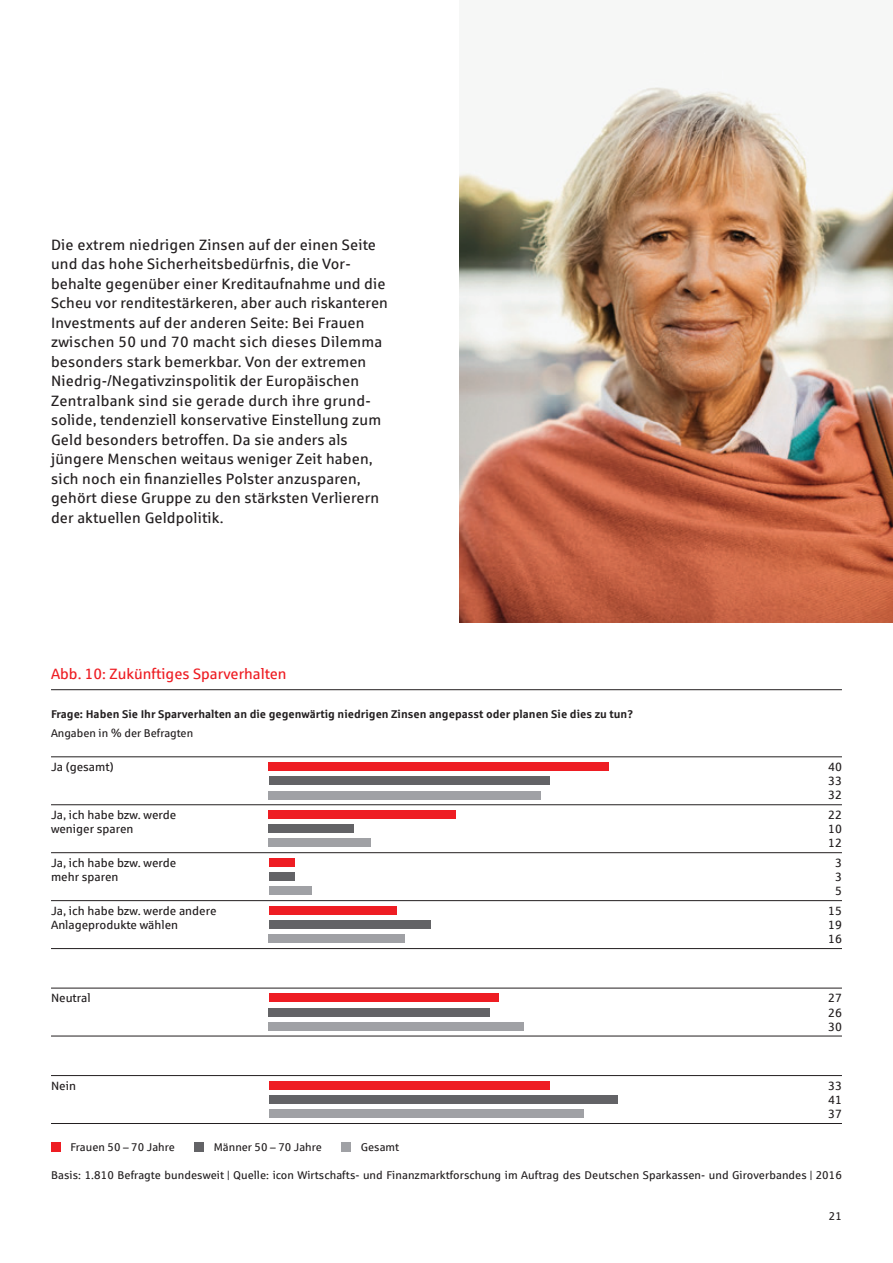
<style>
.page{position:relative;width:893px;height:1263px;background:#fff}
.page>*{position:absolute;margin:0;border:0;box-sizing:border-box;transform-origin:0 0}
.t1{font:15px/19.5px "Sparkasse Rg";letter-spacing:.01em;color:#231f20}
.t2{font:15px "Sparkasse Rg";color:#ee1d23}
.t3{font:12px/14.2px "Sparkasse Rg";color:#231f20}
.t4{font:11.25px "Sparkasse Rg";letter-spacing:.005em;color:#231f20}
.t5{font:700 11.25px "Sparkasse Rg";color:#231f20}
</style>
<div class="page">
<img style="left:459px;top:87px;width:434px;height:535px">
<hr style="left:51px;top:689px;width:791px;height:1px;background:#231f20">
<div style="left:269px;top:762px;width:340px;height:9px;background:#ee1d23"></div>
<div style="left:269px;top:776px;width:280px;height:9px;background:#636366"></div>
<div style="left:269px;top:790px;width:272px;height:9px;background:#a0a1a5"></div>
<div style="left:269px;top:810px;width:187px;height:9px;background:#ee1d23"></div>
<div style="left:269px;top:824px;width:85px;height:9px;background:#636366"></div>
<div style="left:269px;top:838px;width:102px;height:9px;background:#a0a1a5"></div>
<div style="left:269px;top:858px;width:25px;height:9px;background:#ee1d23"></div>
<div style="left:269px;top:872px;width:25px;height:9px;background:#636366"></div>
<div style="left:269px;top:886px;width:42px;height:9px;background:#a0a1a5"></div>
<div style="left:269px;top:906px;width:127px;height:9px;background:#ee1d23"></div>
<div style="left:269px;top:920px;width:161px;height:9px;background:#636366"></div>
<div style="left:269px;top:934px;width:136px;height:9px;background:#a0a1a5"></div>
<hr style="left:51px;top:756px;width:791px;height:1px;background:#231f20">
<hr style="left:51px;top:804px;width:791px;height:1px;background:#231f20">
<hr style="left:51px;top:900px;width:791px;height:1px;background:#231f20">
<hr style="left:51px;top:948px;width:791px;height:1px;background:#231f20">
<hr style="left:51px;top:852px;width:791px;height:1px;background:#231f20">
<div style="left:269px;top:993px;width:229px;height:9px;background:#ee1d23"></div>
<div style="left:269px;top:1007px;width:221px;height:9px;background:#636366"></div>
<div style="left:269px;top:1022px;width:255px;height:9px;background:#a0a1a5"></div>
<hr style="left:51px;top:988px;width:791px;height:1px;background:#231f20">
<hr style="left:51px;top:1036px;width:791px;height:1px;background:#231f20">
<div style="left:51px;top:1141px;width:10px;height:10px;background:#ee1d23"></div>
<div style="left:194px;top:1141px;width:10px;height:10px;background:#636366"></div>
<div style="left:341px;top:1141px;width:10px;height:10px;background:#a0a1a5"></div>
<div style="left:269px;top:1081px;width:280px;height:9px;background:#ee1d23"></div>
<div style="left:269px;top:1095px;width:348px;height:9px;background:#636366"></div>
<div style="left:269px;top:1109px;width:314px;height:9px;background:#a0a1a5"></div>
<hr style="left:51px;top:1075px;width:791px;height:1px;background:#231f20">
<hr style="left:51px;top:1123px;width:791px;height:1px;background:#231f20">
<p class="t1" style="left:51px;top:234px;width:338px">Die extrem niedrigen Zinsen auf der einen Seite und das hohe Sicherheitsbedürfnis, die Vor&shy;behalte gegenüber einer Kreditaufnahme und die Scheu vor renditestärkeren, aber auch riskanteren Investments auf der anderen Seite: Bei Frauen zwischen 50 und 70 macht sich dieses Dilemma besonders stark bemerkbar. Von der extremen Niedrig-/Negativzinspolitik der Europäischen Zentralbank sind sie gerade durch ihre grund&shy;solide, tendenziell konservative Einstellung zum Geld besonders betroffen. Da sie anders als jüngere Menschen weitaus weniger Zeit haben, sich noch ein finanzielles Polster anzusparen, gehört diese Gruppe zu den stärksten Verlierern der aktuellen Geldpolitik.</p>
<p class="t2" style="left:51px;top:664px;width:237px">Abb. 10: Zukünftiges Sparverhalten</p>
<p class="t5" style="left:51px;top:707px;width:584px">Frage: Haben Sie Ihr Sparverhalten an die gegenwärtig niedrigen Zinsen angepasst oder planen Sie dies zu tun?</p>
<p class="t4" style="left:51px;top:726px;width:144px">Angaben in % der Befragten</p>
<p class="t3" style="left:51px;top:759px;width:64px">Ja (gesamt)</p>
<p class="t3" style="left:51px;top:807px;width:127px">Ja, ich habe bzw. werde weniger sparen</p>
<p class="t3" style="left:51px;top:855px;width:127px">Ja, ich habe bzw. werde mehr sparen</p>
<p class="t3" style="left:51px;top:903px;width:167px">Ja, ich habe bzw. werde andere<br>Anlageprodukte wählen</p>
<p class="t3" style="left:828px;top:759px;width:15px">40</p>
<p class="t3" style="left:828px;top:774px;width:15px">33<br>32</p>
<p class="t3" style="left:828px;top:807px;width:15px">22</p>
<p class="t3" style="left:828px;top:821px;width:15px">10<br>12</p>
<p class="t3" style="left:835px;top:855px;width:8px">3</p>
<p class="t3" style="left:835px;top:869px;width:8px">3<br>5</p>
<p class="t3" style="left:828px;top:903px;width:15px">15</p>
<p class="t3" style="left:828px;top:917px;width:15px">19<br>16</p>
<p class="t3" style="left:51px;top:991px;width:41px">Neutral</p>
<p class="t3" style="left:828px;top:991px;width:15px">27</p>
<p class="t3" style="left:828px;top:1005px;width:15px">26<br>30</p>
<p class="t3" style="left:51px;top:1078px;width:26px">Nein</p>
<p class="t3" style="left:828px;top:1078px;width:15px">33</p>
<p class="t3" style="left:828px;top:1092px;width:15px">41<br>37</p>
<p class="t4" style="left:71px;top:1140px;width:106px">Frauen 50 – 70 Jahre</p>
<p class="t4" style="left:214px;top:1140px;width:110px">Männer 50 – 70 Jahre</p>
<p class="t4" style="left:361px;top:1140px;width:40px">Gesamt</p>
<p class="t4" style="left:51px;top:1168px;width:792px">Basis: 1.810 Befragte bundesweit | Quelle: icon Wirtschafts- und Finanzmarktforschung im Auftrag des Deutschen Sparkassen- und Giroverbandes | 2016</p>
<p class="t4" style="left:829px;top:1209px;width:14px">21</p>
</div>
